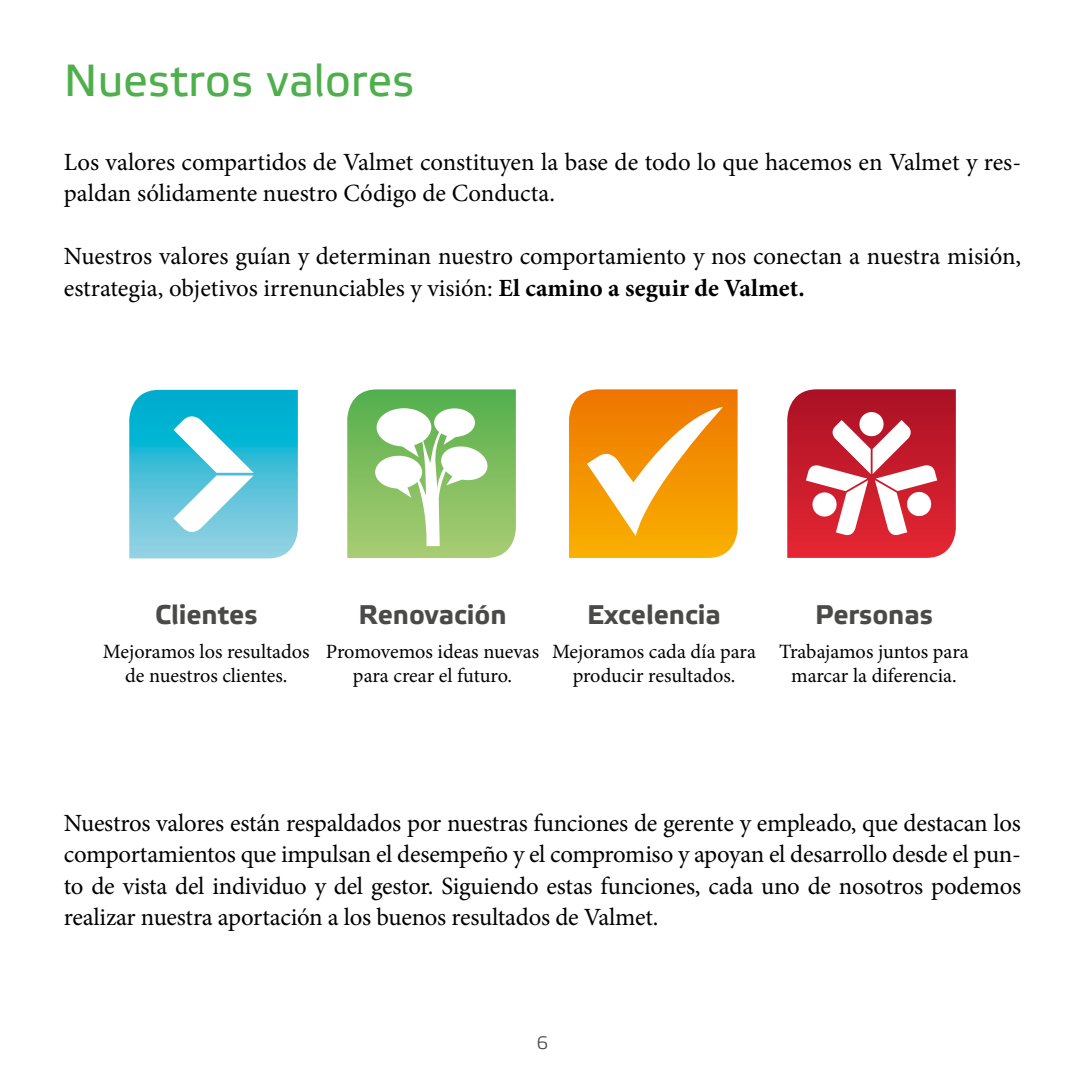
<style>
.page{position:relative;width:1085px;height:1085px;background:#fff}
.page>*{position:absolute;margin:0;border:0;box-sizing:border-box;transform-origin:0 0}
.t1{font:45px "Etelka Text";color:#4faf4d}
.t2{font:700 27px "Etelka Text";color:#4a4a49}
.t3{font:24.75px/31.5px "Minion Pro";color:#000}
.t4{font:20.25px/24.3px "Minion Pro";color:#000;text-align:center}
.t5{font:300 18px "Etelka";color:#4a4a49}
.s1{font-weight:700}
</style>
<div class="page">
<svg style="left:129px;top:390px;width:169px;height:168px;background:#5dc7de"></svg>
<svg style="left:569px;top:389px;width:168px;height:169px"></svg>
<svg style="left:787px;top:389px;width:168px;height:169px"></svg>
<svg style="left:347px;top:389px;width:169px;height:169px"></svg>
<h1 class="t1" style="left:64px;top:53px;width:352px">Nuestros valores</h1>
<p class="t3" style="left:64px;top:146px;width:958px">Los valores compartidos de Valmet constituyen la base de todo lo que hacemos en Valmet y res&shy;paldan sólidamente nuestro Código de Conducta.</p>
<p class="t3" style="left:64px;top:240px;width:958px">Nuestros valores guían y determinan nuestro comportamiento y nos conectan a nuestra misión, estrategia, objetivos irrenunciables y visión: <span class="s1">El camino a seguir de Valmet.</span></p>
<p class="t2" style="left:155px;top:597px;width:104px">Clientes</p>
<p class="t4" style="left:103px;top:639px;width:208px">Mejoramos los resultados de nuestros clientes.</p>
<p class="t2" style="left:358px;top:597px;width:150px">Renovación</p>
<p class="t4" style="left:326px;top:639px;width:215px">Promovemos ideas nuevas para crear el futuro.</p>
<p class="t2" style="left:587px;top:597px;width:135px">Excelencia</p>
<p class="t4" style="left:552px;top:639px;width:205px">Mejoramos cada día para producir resultados.</p>
<p class="t2" style="left:815px;top:597px;width:119px">Personas</p>
<p class="t4" style="left:779px;top:639px;width:191px">Trabajamos juntos para marcar la diferencia.</p>
<p class="t3" style="left:64px;top:807px;width:958px;text-align:justify">Nuestros valores están respaldados por nuestras funciones de gerente y empleado, que destacan los comportamientos que impulsan el desempeño y el compromiso y apoyan el desarrollo desde el pun&shy;to de vista del individuo y del gestor. Siguiendo estas funciones, cada uno de nosotros podemos realizar nuestra aportación a los buenos resultados de Valmet.</p>
<p class="t5" style="left:537px;top:1031px;width:13px">6</p>
</div>
